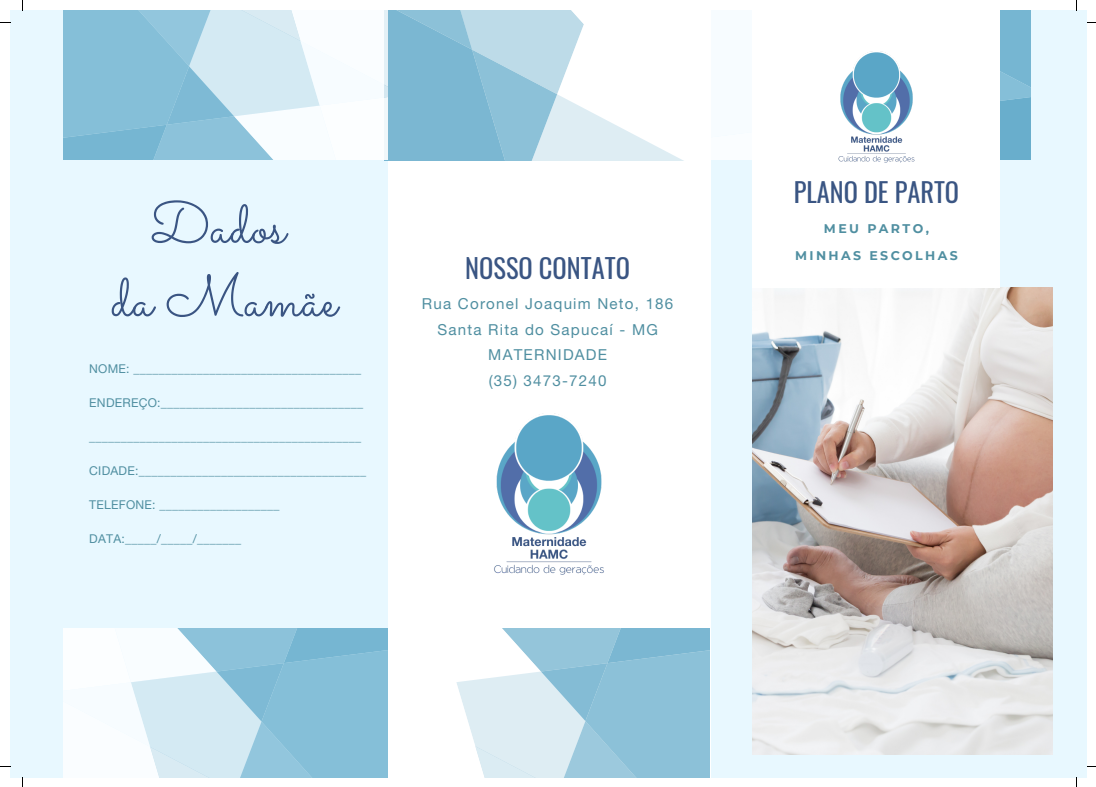
<style>
.page{position:relative;width:1096px;height:787px;background:#fff}
.page>*{position:absolute;margin:0;border:0;box-sizing:border-box;transform-origin:0 0}
.t1{font:58.75px/73.4px "Sacramento";color:#3a5583;text-align:center}
.t2{font:26.5px "Oswald";color:#3a5583}
.t3{font:26.38px "Oswald";color:#3a5583}
.t4{font:15.12px/25.5px "Helvetica Neue";letter-spacing:.08em;color:#508fa1;text-align:center}
.t5{font:700 12.5px/26.5px "Montserrat";letter-spacing:.19em;color:#508fa1;text-align:center}
.t6{font:12.12px "Helvetica Neue";letter-spacing:.02em;color:#508fa1}
</style>
<div class="page">
<div style="left:10px;top:10px;width:1076px;height:768px;background:#e8f8ff"></div>
<img style="left:752px;top:288px;width:300px;height:466px">
<div style="left:752px;top:10px;width:247px;height:278px;background:#fff"></div>
<div style="left:387px;top:10px;width:323px;height:768px;background:#fff"></div>
<svg style="left:63px;top:628px;width:646px;height:150px"></svg>
<svg style="left:63px;top:10px;width:966px;height:151px"></svg>
<img style="left:494px;top:413px;width:110px;height:162px">
<img style="left:806px;top:38px;width:140px;height:125px">
<h1 class="t1" style="left:111px;top:186px;width:227px">Dados<br>da Mamãe</h1>
<p class="t6" style="left:89px;top:365px;width:273px">NOME: ____________________________________</p>
<p class="t6" style="left:89px;top:399px;width:275px">ENDEREÇO:________________________________</p>
<p class="t6" style="left:89px;top:432px;width:273px">___________________________________________</p>
<p class="t6" style="left:89px;top:466px;width:278px">CIDADE:____________________________________</p>
<p class="t6" style="left:89px;top:500px;width:192px">TELEFONE: ___________________</p>
<p class="t6" style="left:89px;top:534px;width:153px">DATA:_____/_____/_______</p>
<h2 class="t2" style="left:465px;top:247px;width:166px">NOSSO CONTATO</h2>
<p class="t4" style="left:422px;top:293px;width:253px">Rua Coronel Joaquim Neto, 186<br>Santa Rita do Sapucaí - MG<br>MATERNIDADE<br>(35) 3473-7240</p>
<h3 class="t3" style="left:793px;top:172px;width:167px">PLANO DE PARTO</h3>
<p class="t5" style="left:795px;top:216px;width:164px">MEU PARTO,<br>MINHAS ESCOLHAS</p>
</div>
